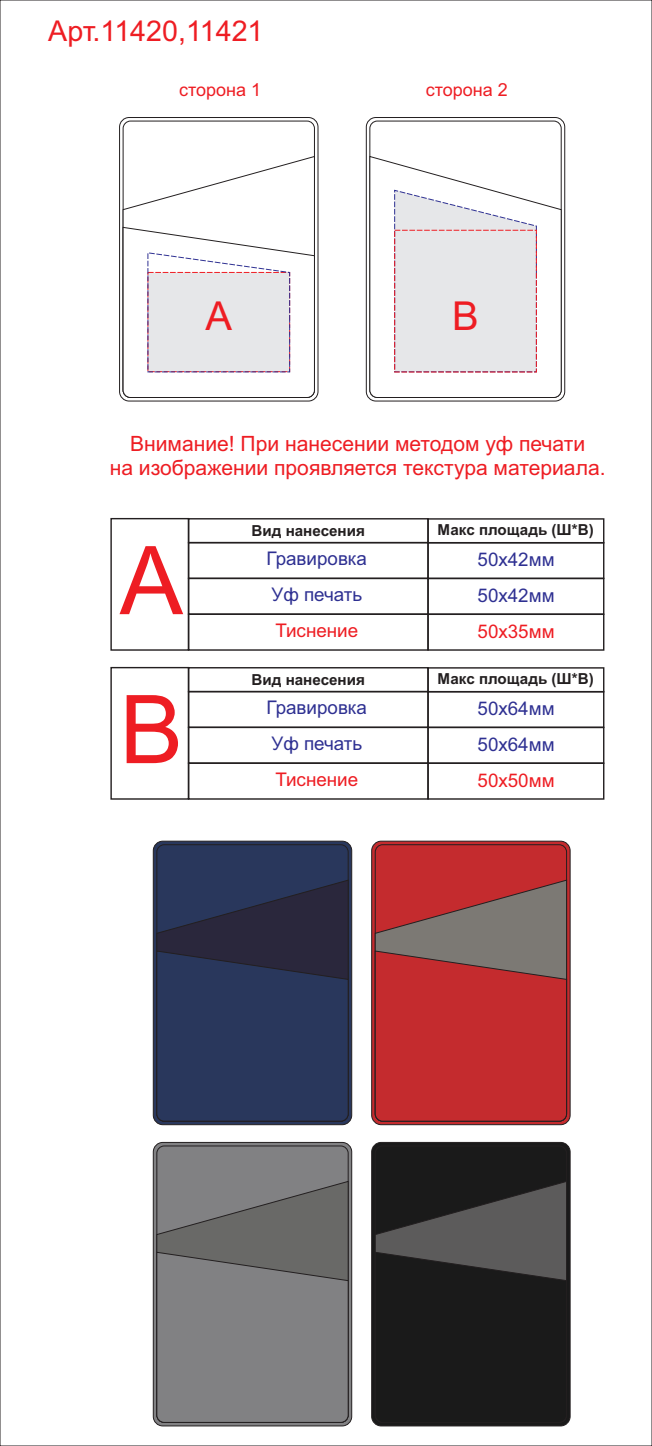
<style>
.page{position:relative;width:652px;height:1446px;background:#fff}
.page>*{position:absolute;margin:0;border:0;box-sizing:border-box;transform-origin:0 0}
.t1{font:95px/148.9px "Arial";color:#ee1d23}
.t2{font:39.9px "Arial";color:#ee1d23}
.t3{font:28.6px "Arial";color:#ee1d23}
.t4{font:21.1px/23.5px "Arial";color:#ee1d23;text-align:center}
.t5{font:18.8px "Arial";color:#2e3092}
.t6{font:18.8px "Arial";color:#ee1d23}
.t7{font:18px "Arial";color:#ee1d23}
.t8{font:700 15.2px "Arial";color:#231f20}
</style>
<div class="page">
<div style="left:188px;top:518px;width:241px;height:25px;border:1px solid #231f20"></div>
<div style="left:188px;top:667px;width:241px;height:25px;border:1px solid #231f20"></div>
<div style="left:427px;top:518px;width:177px;height:25px;border:1px solid #231f20"></div>
<div style="left:427px;top:667px;width:177px;height:25px;border:1px solid #231f20"></div>
<div style="left:110px;top:518px;width:79px;height:133px;border:1px solid #231f20"></div>
<div style="left:110px;top:667px;width:79px;height:133px;border:1px solid #231f20"></div>
<div style="left:188px;top:542px;width:241px;height:37px;border:1px solid #231f20"></div>
<div style="left:188px;top:691px;width:241px;height:37px;border:1px solid #231f20"></div>
<div style="left:188px;top:613px;width:241px;height:38px;border:1px solid #231f20"></div>
<div style="left:188px;top:578px;width:241px;height:37px;border:1px solid #231f20"></div>
<div style="left:188px;top:726px;width:241px;height:38px;border:1px solid #231f20"></div>
<div style="left:427px;top:542px;width:177px;height:37px;border:1px solid #231f20"></div>
<div style="left:427px;top:691px;width:177px;height:37px;border:1px solid #231f20"></div>
<div style="left:427px;top:613px;width:177px;height:38px;border:1px solid #231f20"></div>
<div style="left:427px;top:762px;width:177px;height:38px;border:1px solid #231f20"></div>
<div style="left:427px;top:578px;width:177px;height:37px;border:1px solid #231f20"></div>
<div style="left:427px;top:727px;width:177px;height:37px;border:1px solid #231f20"></div>
<div style="left:119px;top:117px;width:199px;height:284px;background:linear-gradient(to right,#faf9fa,#fff);border:1px solid #231f20;border-radius:10px"></div>
<svg style="left:153px;top:841px;width:199px;height:284px;background:#2b334c"></svg>
<div style="left:153px;top:1142px;width:199px;height:284px;background:#818183;border:1px solid #231f20;border-radius:10px"></div>
<svg style="left:371px;top:841px;width:199px;height:284px;background:#922b2d"></svg>
<div style="left:371px;top:1142px;width:199px;height:284px;background:#1a1a1a;border:1px solid #231f20;border-radius:10px"></div>
<div style="left:366px;top:117px;width:199px;height:284px;background:linear-gradient(to right,#fbfbfb,#fbfbfb);border:1px solid #231f20;border-radius:10px"></div>
<div style="left:123px;top:121px;width:192px;height:277px;background:#fff;border:1px solid #231f20;border-radius:7px"></div>
<div style="left:157px;top:844px;width:191px;height:277px;background:#29375c;border:1px solid #231f20;border-radius:7px"></div>
<div style="left:157px;top:1145px;width:191px;height:277px;background:#818183;border:1px solid #231f20;border-radius:7px"></div>
<div style="left:375px;top:844px;width:192px;height:277px;background:#c42b2e;border:1px solid #231f20;border-radius:7px"></div>
<div style="left:375px;top:1145px;width:192px;height:277px;background:#1a1a1a;border:1px solid #231f20;border-radius:7px"></div>
<div style="left:370px;top:121px;width:191px;height:277px;background:#fff;border:1px solid #231f20;border-radius:7px"></div>
<svg style="left:123px;top:156px;width:192px;height:71px"></svg>
<svg style="left:156px;top:879px;width:193px;height:71px;fill:#2a273c"></svg>
<svg style="left:156px;top:1181px;width:193px;height:70px;fill:#696967"></svg>
<svg style="left:375px;top:879px;width:192px;height:71px;fill:#7c7974"></svg>
<svg style="left:375px;top:1181px;width:192px;height:70px;fill:#5c5b5b"></svg>
<svg style="left:369px;top:156px;width:193px;height:242px"></svg>
<svg style="left:156px;top:950px;width:193px;height:171px"></svg>
<svg style="left:156px;top:1251px;width:193px;height:172px"></svg>
<svg style="left:375px;top:950px;width:192px;height:171px"></svg>
<svg style="left:375px;top:1251px;width:192px;height:172px"></svg>
<svg style="left:394px;top:190px;width:143px;height:180px;background:#e7e7ea"></svg>
<svg style="left:123px;top:227px;width:192px;height:171px"></svg>
<div style="left:394px;top:230px;width:143px;height:142px;border:1px dashed #ee1d23"></div>
<h3 class="t3" style="left:48px;top:20px;width:217px">Арт.11420,11421</h3>
<p class="t7" style="left:179px;top:82px;width:84px">сторона 1</p>
<p class="t7" style="left:426px;top:82px;width:84px">сторона 2</p>
<h2 class="t2" style="left:205px;top:301px;width:28px">А</h2>
<h2 class="t2" style="left:452px;top:301px;width:28px">В</h2>
<p class="t4" style="left:110px;top:434px;width:497px">Внимание! При нанесении методом уф печати<br>на изображении проявляется текстура материала.</p>
<h1 class="t1" style="left:120px;top:515px;width:65px">А<br>В</h1>
<p class="t8" style="left:251px;top:524px;width:115px">Вид нанесения</p>
<p class="t5" style="left:267px;top:551px;width:102px">Гравировка</p>
<p class="t5" style="left:271px;top:587px;width:92px">Уф печать</p>
<p class="t6" style="left:275px;top:623px;width:84px">Тиснение</p>
<p class="t8" style="left:251px;top:673px;width:115px">Вид нанесения</p>
<p class="t5" style="left:267px;top:700px;width:102px">Гравировка</p>
<p class="t5" style="left:271px;top:736px;width:92px">Уф печать</p>
<p class="t6" style="left:275px;top:772px;width:84px">Тиснение</p>
<p class="t8" style="left:438px;top:524px;width:158px">Макс площадь (Ш*В)</p>
<p class="t5" style="left:478px;top:552px;width:79px">50х42мм</p>
<p class="t5" style="left:478px;top:588px;width:79px">50х42мм</p>
<p class="t6" style="left:478px;top:624px;width:79px">50х35мм</p>
<p class="t8" style="left:438px;top:673px;width:158px">Макс площадь (Ш*В)</p>
<p class="t5" style="left:478px;top:701px;width:79px">50х64мм</p>
<p class="t5" style="left:478px;top:737px;width:79px">50х64мм</p>
<p class="t6" style="left:478px;top:773px;width:79px">50х50мм</p>
</div>
